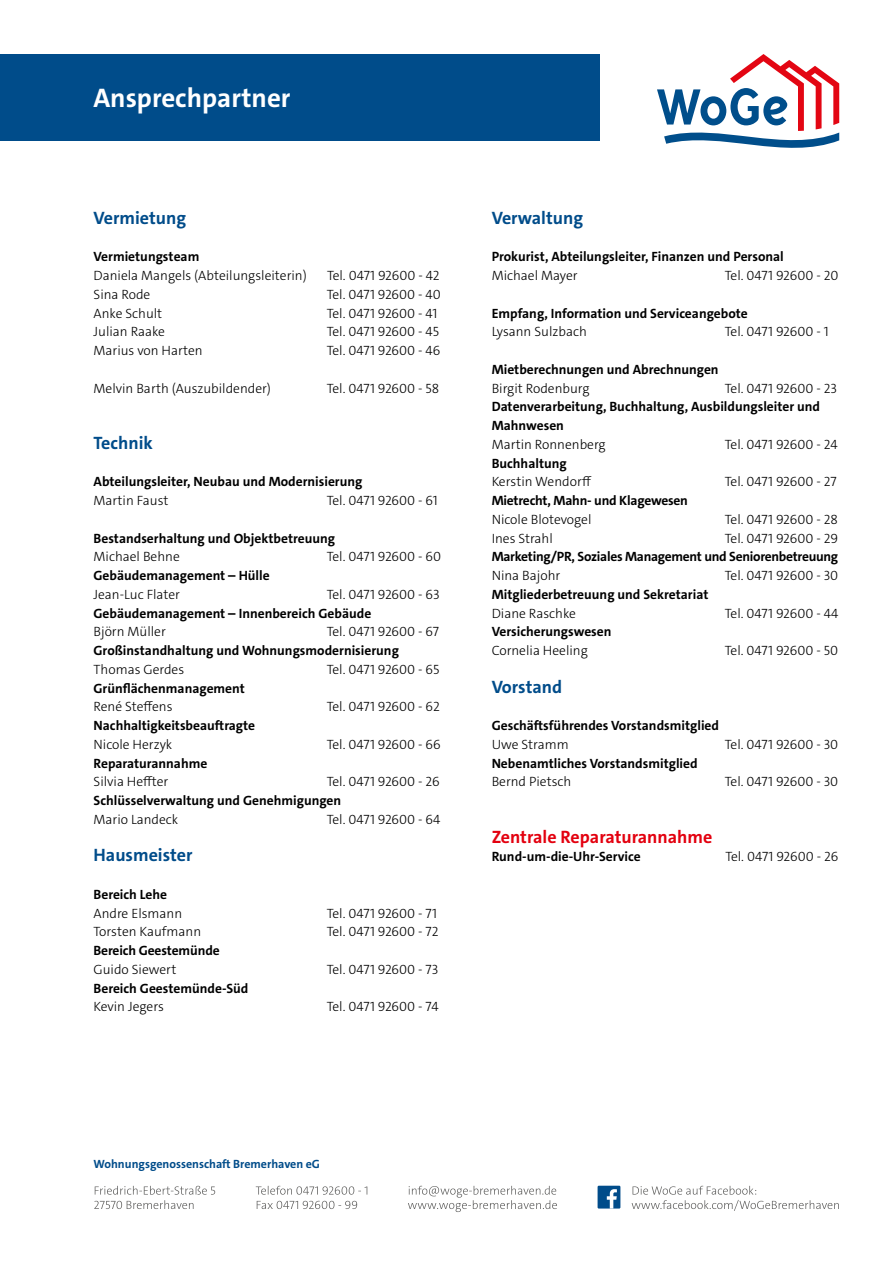
<style>
.page{position:relative;width:893px;height:1263px;background:#fff}
.page>*{position:absolute;margin:0;border:0;box-sizing:border-box;transform-origin:0 0}
.t1{font:700 27px "The Sans C4 s";color:#fff}
.t2{font:700 18px "The Sans C4 s";color:#004c8a}
.t3{font:700 18px "The Sans C4 s";color:#e3000f}
.t4{font:300 13.5px "The Sans C4 s";color:#000}
.t5{font:700 13.5px/18.8px "The Sans C4 s";color:#000}
.t6{font:700 13.5px "The Sans C4 s";letter-spacing:-.02em;color:#000}
.t7{font:700 12px "The Sans C4 s";color:#004c8a}
</style>
<div class="page">
<svg style="left:94px;top:1186px;width:121px;height:23px"></svg>
<svg style="left:257px;top:1201px;width:100px;height:8px"></svg>
<svg style="left:256px;top:1186px;width:111px;height:9px"></svg>
<svg style="left:408px;top:1186px;width:149px;height:26px"></svg>
<div style="left:598px;top:1186px;width:22px;height:22px;background:#004c8a"></div>
<svg style="left:607px;top:1189px;width:10px;height:19px"></svg>
<svg style="left:632px;top:1186px;width:207px;height:25px"></svg>
<svg style="left:657px;top:54px;width:182px;height:94px"></svg>
<div style="left:0;top:54px;width:600px;height:86px;background:#004c8a"></div>
<h1 class="t1" style="left:93px;top:81px;width:199px">Ansprechpartner</h1>
<h2 class="t2" style="left:94px;top:206px;width:94px">Vermietung</h2>
<p class="t5" style="left:94px;top:247px;width:107px">Vermietungsteam</p>
<p class="t4" style="left:94px;top:267px;width:215px">Daniela Mangels (Abteilungsleiterin)</p>
<p class="t4" style="left:327px;top:267px;width:114px">Tel. 0471 92600 - 42</p>
<p class="t4" style="left:94px;top:286px;width:58px">Sina Rode</p>
<p class="t4" style="left:327px;top:286px;width:116px">Tel. 0471 92600 - 40</p>
<p class="t4" style="left:94px;top:304px;width:70px">Anke Schult</p>
<p class="t4" style="left:327px;top:304px;width:112px">Tel. 0471 92600 - 41</p>
<p class="t4" style="left:94px;top:323px;width:73px">Julian Raake</p>
<p class="t4" style="left:327px;top:323px;width:114px">Tel. 0471 92600 - 45</p>
<p class="t4" style="left:94px;top:342px;width:111px">Marius von Harten</p>
<p class="t4" style="left:327px;top:342px;width:115px">Tel. 0471 92600 - 46</p>
<p class="t4" style="left:94px;top:379px;width:179px">Melvin Barth (Auszubildender)</p>
<p class="t4" style="left:327px;top:379px;width:114px">Tel. 0471 92600 - 58</p>
<h2 class="t2" style="left:94px;top:431px;width:61px">Technik</h2>
<p class="t5" style="left:94px;top:472px;width:270px">Abteilungsleiter, Neubau und Modernisierung</p>
<p class="t4" style="left:94px;top:492px;width:76px">Martin Faust</p>
<p class="t4" style="left:327px;top:492px;width:112px">Tel. 0471 92600 - 61</p>
<p class="t5" style="left:94px;top:529px;width:243px">Bestandserhaltung und Objektbetreuung</p>
<p class="t4" style="left:94px;top:548px;width:88px">Michael Behne</p>
<p class="t4" style="left:327px;top:548px;width:116px">Tel. 0471 92600 - 60</p>
<p class="t5" style="left:94px;top:566px;width:178px">Gebäudemanagement – Hülle</p>
<p class="t4" style="left:94px;top:586px;width:88px">Jean-Luc Flater</p>
<p class="t4" style="left:327px;top:586px;width:114px">Tel. 0471 92600 - 63</p>
<p class="t5" style="left:94px;top:604px;width:279px">Gebäudemanagement – Innenbereich Gebäude</p>
<p class="t4" style="left:94px;top:623px;width:74px">Björn Müller</p>
<p class="t4" style="left:327px;top:623px;width:114px">Tel. 0471 92600 - 67</p>
<p class="t5" style="left:94px;top:641px;width:307px">Großinstandhaltung und Wohnungsmodernisierung</p>
<p class="t4" style="left:94px;top:661px;width:92px">Thomas Gerdes</p>
<p class="t4" style="left:327px;top:661px;width:114px">Tel. 0471 92600 - 65</p>
<p class="t5" style="left:94px;top:679px;width:153px">Grünflächenmanagement</p>
<p class="t4" style="left:94px;top:698px;width:80px">René Steffens</p>
<p class="t4" style="left:327px;top:698px;width:115px">Tel. 0471 92600 - 62</p>
<p class="t5" style="left:94px;top:716px;width:163px">Nachhaltigkeitsbeauftragte</p>
<p class="t4" style="left:94px;top:736px;width:80px">Nicole Herzyk</p>
<p class="t4" style="left:327px;top:736px;width:116px">Tel. 0471 92600 - 66</p>
<p class="t5" style="left:94px;top:754px;width:115px">Reparaturannahme</p>
<p class="t4" style="left:94px;top:773px;width:76px">Silvia Heffter</p>
<p class="t4" style="left:327px;top:773px;width:114px">Tel. 0471 92600 - 26</p>
<p class="t5" style="left:94px;top:791px;width:249px">Schlüsselverwaltung und Genehmigungen</p>
<p class="t4" style="left:94px;top:811px;width:86px">Mario Landeck</p>
<p class="t4" style="left:327px;top:811px;width:115px">Tel. 0471 92600 - 64</p>
<h2 class="t2" style="left:94px;top:844px;width:101px">Hausmeister</h2>
<p class="t5" style="left:94px;top:885px;width:75px">Bereich Lehe</p>
<p class="t4" style="left:94px;top:904px;width:90px">Andre Elsmann</p>
<p class="t4" style="left:327px;top:904px;width:112px">Tel. 0471 92600 - 71</p>
<p class="t4" style="left:94px;top:923px;width:109px">Torsten Kaufmann</p>
<p class="t4" style="left:327px;top:923px;width:113px">Tel. 0471 92600 - 72</p>
<p class="t5" style="left:94px;top:941px;width:128px">Bereich Geestemünde</p>
<p class="t4" style="left:94px;top:961px;width:84px">Guido Siewert</p>
<p class="t4" style="left:327px;top:961px;width:113px">Tel. 0471 92600 - 73</p>
<p class="t5" style="left:94px;top:979px;width:156px">Bereich Geestemünde-Süd</p>
<p class="t4" style="left:94px;top:998px;width:72px">Kevin Jegers</p>
<p class="t4" style="left:327px;top:998px;width:113px">Tel. 0471 92600 - 74</p>
<h2 class="t2" style="left:492px;top:206px;width:93px">Verwaltung</h2>
<p class="t5" style="left:492px;top:247px;width:294px">Prokurist, Abteilungsleiter, Finanzen und Personal</p>
<p class="t4" style="left:492px;top:267px;width:87px">Michael Mayer</p>
<p class="t4" style="left:725px;top:267px;width:115px">Tel. 0471 92600 - 20</p>
<p class="t5" style="left:492px;top:304px;width:258px">Empfang, Information und Serviceangebote</p>
<p class="t4" style="left:492px;top:323px;width:97px">Lysann Sulzbach</p>
<p class="t4" style="left:725px;top:323px;width:105px">Tel. 0471 92600 - 1</p>
<p class="t5" style="left:492px;top:360px;width:228px">Mietberechnungen und Abrechnungen</p>
<p class="t4" style="left:492px;top:379px;width:99px">Birgit Rodenburg</p>
<p class="t4" style="left:725px;top:379px;width:114px">Tel. 0471 92600 - 23</p>
<p class="t5" style="left:492px;top:397px;width:330px">Datenverarbeitung, Buchhaltung, Ausbildungsleiter und<br>Mahnwesen</p>
<p class="t4" style="left:492px;top:436px;width:116px">Martin Ronnenberg</p>
<p class="t4" style="left:725px;top:436px;width:114px">Tel. 0471 92600 - 24</p>
<p class="t5" style="left:492px;top:454px;width:77px">Buchhaltung</p>
<p class="t4" style="left:492px;top:473px;width:101px">Kerstin Wendorff</p>
<p class="t4" style="left:725px;top:473px;width:113px">Tel. 0471 92600 - 27</p>
<p class="t5" style="left:492px;top:491px;width:198px">Mietrecht, Mahn- und Klagewesen</p>
<p class="t4" style="left:492px;top:511px;width:101px">Nicole Blotevogel</p>
<p class="t4" style="left:725px;top:511px;width:114px">Tel. 0471 92600 - 28</p>
<p class="t4" style="left:492px;top:529px;width:63px">Ines Strahl</p>
<p class="t4" style="left:725px;top:529px;width:115px">Tel. 0471 92600 - 29</p>
<p class="t6" style="left:492px;top:548px;width:348px">Marketing/PR, Soziales Management und Seniorenbetreuung</p>
<p class="t4" style="left:492px;top:567px;width:70px">Nina Bajohr</p>
<p class="t4" style="left:725px;top:567px;width:115px">Tel. 0471 92600 - 30</p>
<p class="t5" style="left:492px;top:585px;width:218px">Mitgliederbetreuung und Sekretariat</p>
<p class="t4" style="left:492px;top:604px;width:86px">Diane Raschke</p>
<p class="t4" style="left:725px;top:604px;width:115px">Tel. 0471 92600 - 44</p>
<p class="t5" style="left:492px;top:622px;width:121px">Versicherungswesen</p>
<p class="t4" style="left:492px;top:642px;width:98px">Cornelia Heeling</p>
<p class="t4" style="left:725px;top:642px;width:115px">Tel. 0471 92600 - 50</p>
<h2 class="t2" style="left:492px;top:675px;width:72px">Vorstand</h2>
<p class="t5" style="left:492px;top:716px;width:229px">Geschäftsführendes Vorstandsmitglied</p>
<p class="t4" style="left:492px;top:736px;width:78px">Uwe Stramm</p>
<p class="t4" style="left:725px;top:736px;width:115px">Tel. 0471 92600 - 30</p>
<p class="t5" style="left:492px;top:754px;width:208px">Nebenamtliches Vorstandsmitglied</p>
<p class="t4" style="left:492px;top:773px;width:81px">Bernd Pietsch</p>
<p class="t4" style="left:725px;top:773px;width:115px">Tel. 0471 92600 - 30</p>
<h2 class="t3" style="left:492px;top:825px;width:222px">Zentrale Reparaturannahme</h2>
<p class="t5" style="left:492px;top:847px;width:151px">Rund-um-die-Uhr-Service</p>
<p class="t4" style="left:725px;top:848px;width:114px">Tel. 0471 92600 - 26</p>
<p class="t7" style="left:94px;top:1156px;width:228px">Wohnungsgenossenschaft Bremerhaven eG</p>
</div>
